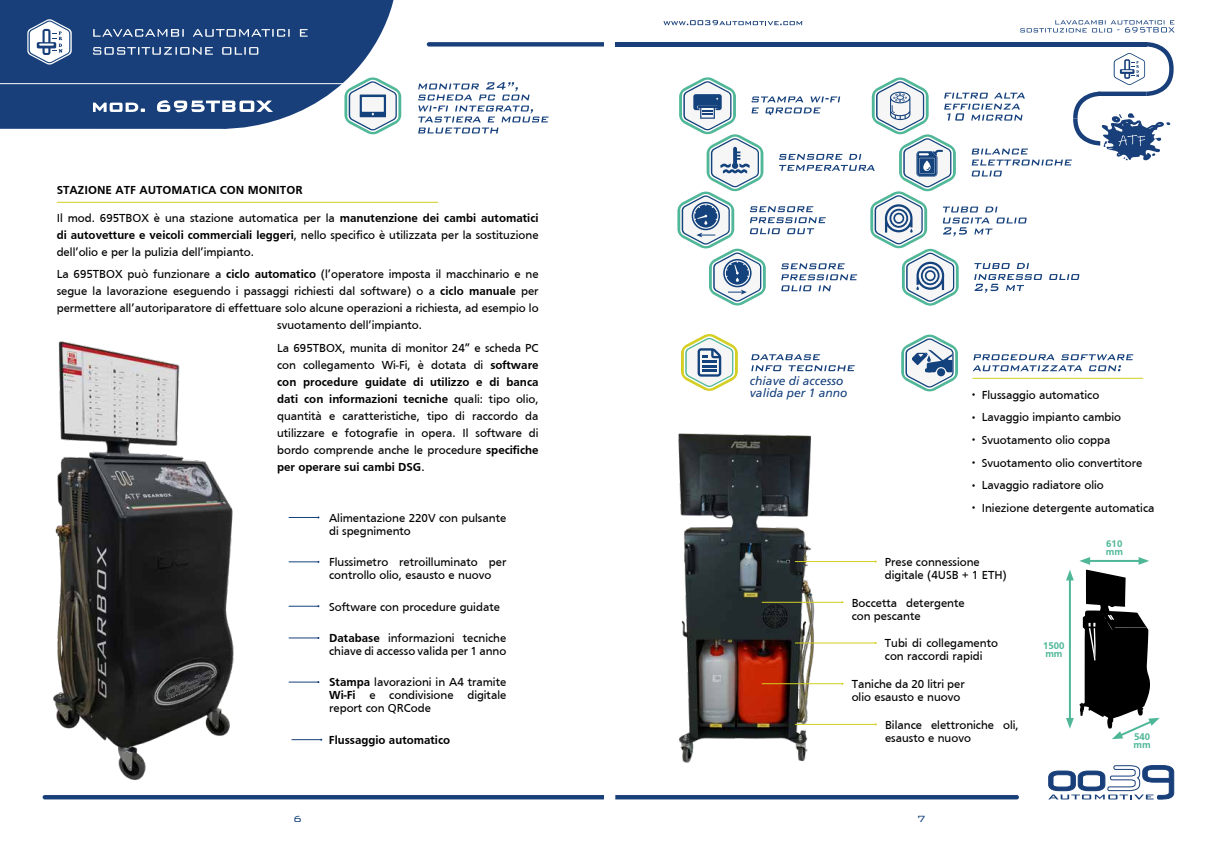
<style>
.page{position:relative;width:1219px;height:842px;background:#fff}
.page>*{position:absolute;margin:0;border:0;box-sizing:border-box;transform-origin:0 0}
.t1{font:12px/13px "Frutiger";color:#000}
.t2{font:700 12px "Frutiger";color:#000}
.t3{font:italic 12px/12px "Frutiger";color:#16417c}
.t4{font:300 12px "Bank Gothic BT";color:#12407a}
.t5{font:700 10px/8px "Frutiger";color:#4fb798}
.s1{font-weight:700}
</style>
<div class="page">
<svg style="left:1048px;top:765px;width:126px;height:35px"></svg>
<hr style="left:615px;top:795px;width:404px;height:4px;background:#183f79">
<svg style="left:663px;top:20px;width:139px;height:5px"></svg>
<div style="left:615px;top:42px;width:532px;height:5px;background:#183f79"></div>
<hr style="left:43px;top:795px;width:561px;height:4px;background:#183f79">
<svg style="left:427px;top:42px;width:177px;height:5px"></svg>
<svg style="left:0;top:127px;width:375px;height:8px"></svg>
<svg style="left:0;top:0;width:394px;height:127px;background:#294d83"></svg>
<hr style="left:0;top:83px;width:345px;height:1px;background:#fff">
<svg style="left:27px;top:19px;width:45px;height:46px"></svg>
<img style="left:678px;top:433px;width:139px;height:330px">
<hr style="left:762px;top:602px;width:80px;height:1px;background:#d3ce20">
<hr style="left:795px;top:643px;width:81px;height:1px;background:#d3ce20">
<hr style="left:762px;top:683px;width:80px;height:1px;background:#d3ce20">
<hr style="left:795px;top:561px;width:81px;height:1px;background:#d3ce20">
<hr style="left:795px;top:724px;width:81px;height:1px;background:#d3ce20">
<svg style="left:1020px;top:20px;width:155px;height:13px"></svg>
<svg style="left:1066px;top:557px;width:94px;height:182px"></svg>
<hr style="left:973px;top:378px;width:170px;height:1px;background:#d3ce20">
<svg style="left:901px;top:335px;width:57px;height:56px"></svg>
<svg style="left:973px;top:354px;width:160px;height:17px"></svg>
<svg style="left:681px;top:334px;width:57px;height:57px"></svg>
<svg style="left:751px;top:354px;width:104px;height:17px"></svg>
<svg style="left:677px;top:42px;width:497px;height:264px"></svg>
<svg style="left:289px;top:681px;width:30px;height:2px"></svg>
<svg style="left:289px;top:637px;width:30px;height:2px"></svg>
<svg style="left:289px;top:561px;width:30px;height:2px"></svg>
<svg style="left:289px;top:516px;width:30px;height:2px"></svg>
<svg style="left:289px;top:605px;width:30px;height:2px"></svg>
<svg style="left:292px;top:739px;width:30px;height:2px"></svg>
<hr style="left:57px;top:202px;width:381px;height:1px;background:#d3ce20">
<svg style="left:93px;top:47px;width:165px;height:8px"></svg>
<svg style="left:93px;top:29px;width:215px;height:8px;background:#59759f"></svg>
<svg style="left:93px;top:100px;width:180px;height:12px"></svg>
<svg style="left:344px;top:77px;width:57px;height:57px"></svg>
<svg style="left:418px;top:128px;width:80px;height:5px"></svg>
<svg style="left:418px;top:106px;width:131px;height:16px"></svg>
<svg style="left:418px;top:82px;width:112px;height:18px"></svg>
<img style="left:53px;top:341px;width:181px;height:439px">
<p class="t2" style="left:57px;top:183px;width:247px">STAZIONE ATF AUTOMATICA CON MONITOR</p>
<p class="t1" style="left:57px;top:209px;width:483px;line-height:17px;text-align:justify">Il mod. 695TBOX è una stazione automatica per la <span class="s1">manutenzione dei cambi automatici di autovetture e veicoli commerciali leggeri</span>, nello specifico è utilizzata per la sostituzione dell’olio e per la pulizia dell’impianto.</p>
<p class="t1" style="left:57px;top:268px;width:483px">La 695TBOX può funzionare a <span class="s1">ciclo automatico</span> (l’operatore imposta il macchinario e ne</p>
<p class="t1" style="left:57px;top:285px;width:483px">segue la lavorazione eseguendo i passaggi richiesti dal software) o a <span class="s1">ciclo manuale</span> per</p>
<p class="t1" style="left:57px;top:302px;width:483px">permettere all’autoriparatore di effettuare solo alcune operazioni a richiesta, ad esempio lo</p>
<p class="t1" style="left:277px;top:319px;width:146px">svuotamento dell’impianto.</p>
<p class="t1" style="left:277px;top:339px;width:263px;line-height:17px;text-align:justify">La 695TBOX, munita di monitor 24” e scheda PC con collegamento Wi-Fi, è dotata di <span class="s1">software con procedure guidate di utilizzo e di banca dati con informazioni tecniche</span> quali: tipo olio, quantità e caratteristiche, tipo di raccordo da utilizzare e fotografie in opera. Il software di bordo comprende anche le procedure <span class="s1">specifiche per operare sui cambi DSG</span>.</p>
<p class="t1" style="left:329px;top:511px;width:179px">Alimentazione 220V con pulsante di spegnimento</p>
<p class="t1" style="left:329px;top:555px;width:179px">Flussimetro retroilluminato per controllo olio, esausto e nuovo</p>
<p class="t1" style="left:329px;top:600px;width:172px">Software con procedure guidate</p>
<p class="t1" style="left:329px;top:632px;width:179px"><span class="s1">Database</span> informazioni tecniche chiave di accesso valida per 1 anno</p>
<p class="t1" style="left:329px;top:676px;width:179px;text-align:justify"><span class="s1">Stampa</span> lavorazioni in A4 tramite <span class="s1">Wi-Fi</span> e condivisione digitale report con QRCode</p>
<p class="t2" style="left:329px;top:733px;width:123px">Flussaggio automatico</p>
<p class="t3" style="left:750px;top:374px;width:99px">chiave di accesso valida per 1 anno</p>
<p class="t1" style="left:970px;top:388px;width:131px">• Flussaggio automatico</p>
<p class="t1" style="left:970px;top:411px;width:153px">• Lavaggio impianto cambio</p>
<p class="t1" style="left:970px;top:433px;width:142px">• Svuotamento olio coppa</p>
<p class="t1" style="left:970px;top:456px;width:174px">• Svuotamento olio convertitore</p>
<p class="t1" style="left:970px;top:479px;width:135px">• Lavaggio radiatore olio</p>
<p class="t1" style="left:970px;top:501px;width:186px">• Iniezione detergente automatica</p>
<p class="t1" style="left:885px;top:555px;width:123px">Prese connessione digitale (4USB + 1 ETH)</p>
<p class="t5" style="left:1106px;top:540px;width:19px">610 mm</p>
<p class="t1" style="left:852px;top:596px;width:115px">Boccetta detergente con pescante</p>
<p class="t1" style="left:885px;top:637px;width:115px">Tubi di collegamento con raccordi rapidi</p>
<p class="t1" style="left:852px;top:677px;width:115px">Taniche da 20 litri per olio esausto e nuovo</p>
<p class="t1" style="left:885px;top:718px;width:135px">Bilance elettroniche oli, esausto e nuovo</p>
<p class="t5" style="left:1043px;top:641px;width:23px">1500 mm</p>
<p class="t5" style="left:1134px;top:733px;width:19px">540 mm</p>
<p class="t4" style="left:293px;top:812px;width:10px">6</p>
<p class="t4" style="left:917px;top:812px;width:10px">7</p>
</div>
